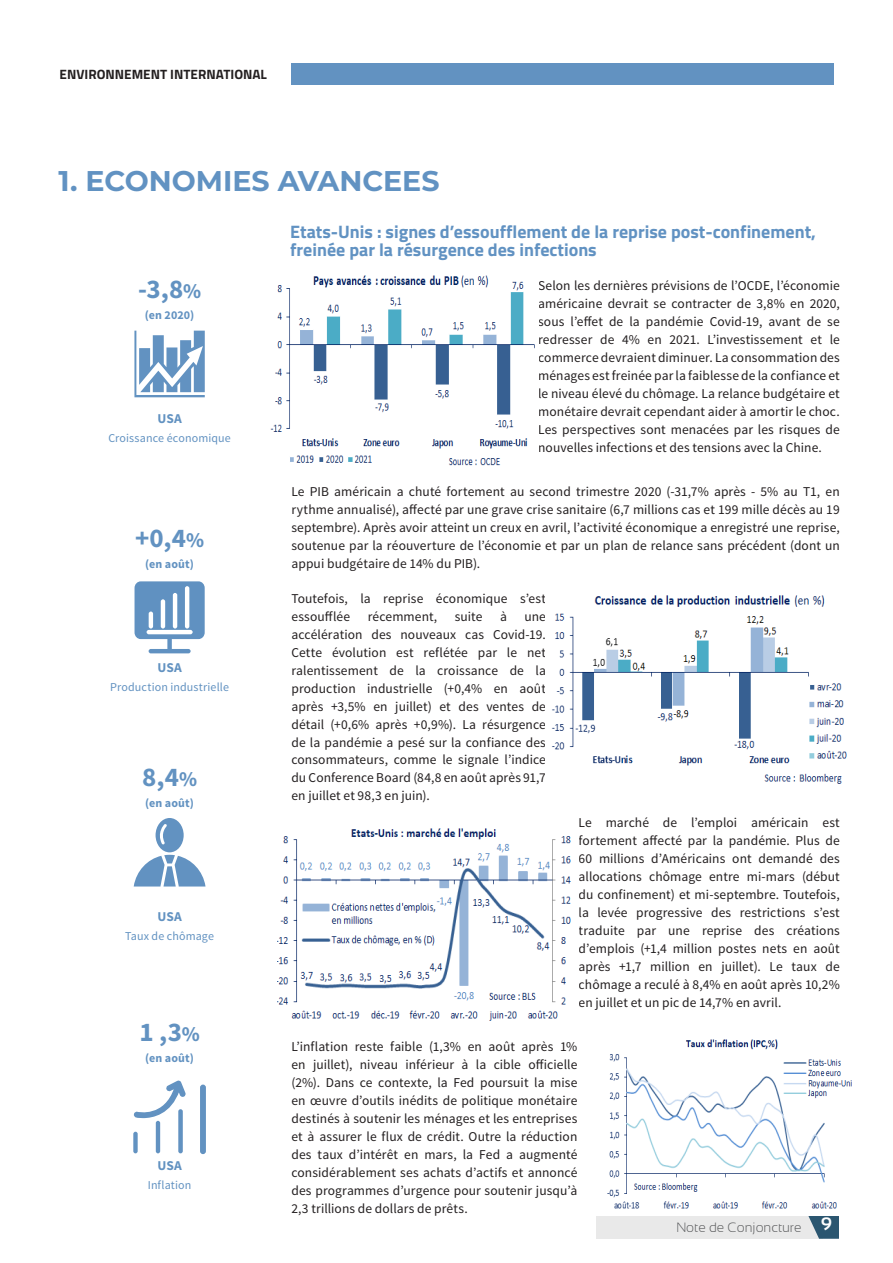
<style>
.page{position:relative;width:893px;height:1263px;background:#fff}
.page>*{position:absolute;margin:0;border:0;box-sizing:border-box;transform-origin:0 0}
.DASCRIPTIONS_Titiliu{font:700 28.5px "Montserrat";color:#6192c2}
.CONTENT{font:700 27px "Source Sans Pro";color:#6292c1}
.SUBTITLES{font:700 18px/18px "Titillium";color:#6192c2}
.para_note{font:13.5px/18px "Source Sans Pro";letter-spacing:.005em;color:#231f20;text-align:justify}
.SUBTITLES-2{font:700 13.5px "Titillium";color:#231f20}
.t1{font:300 13.5px "Sansation";color:#57585a}
.CONTENT-2{font:700 13.5px "Source Sans Pro";letter-spacing:.01em;color:#6292c1}
.CONTENT-3{font:12px "Source Sans Pro";letter-spacing:.01em;color:#6292c1}
.CONTENT-4{font:700 12px "Source Sans Pro";letter-spacing:.015em;color:#6292c1}
.s1{font-size:21px}
</style>
<div class="page">
<div style="left:291px;top:64px;width:542px;height:21px;background:#6292c1"></div>
<div style="left:596px;top:1216px;width:227px;height:23px;background:#e9e9e9"></div>
<svg style="left:808px;top:1216px;width:31px;height:23px"></svg>
<svg style="left:134px;top:818px;width:72px;height:68px"></svg>
<img style="left:270px;top:275px;width:265px;height:191px">
<img style="left:278px;top:828px;width:293px;height:193px">
<img style="left:607px;top:1039px;width:244px;height:170px">
<img style="left:552px;top:595px;width:295px;height:189px">
<div style="left:133px;top:1132px;width:5px;height:21px;background:#6292c1;border-radius:2px"></div>
<hr style="left:156px;top:1121px;width:4px;height:32px;background:#6292c1;border-radius:2px">
<div style="left:178px;top:1109px;width:5px;height:44px;background:#6292c1;border-radius:2px"></div>
<div style="left:200px;top:1084px;width:6px;height:70px;border:2px solid #6292c1;border-radius:2px"></div>
<svg style="left:133px;top:1080px;width:53px;height:39px"></svg>
<svg style="left:134px;top:331px;width:71px;height:66px"></svg>
<svg style="left:135px;top:581px;width:70px;height:72px"></svg>
<p class="SUBTITLES-2" style="left:60px;top:64px;width:209px">ENVIRONNEMENT INTERNATIONAL</p>
<p class="DASCRIPTIONS_Titiliu" style="left:58px;top:160px;width:383px">1. ECONOMIES AVANCEES</p>
<p class="CONTENT" style="left:138px;top:272px;width:64px">-3,8<span class="s1">%</span></p>
<p class="CONTENT-4" style="left:145px;top:307px;width:51px">(en 2020)</p>
<p class="CONTENT-2" style="left:157px;top:410px;width:26px">USA</p>
<p class="CONTENT-3" style="left:108px;top:431px;width:124px">Croissance économique</p>
<p class="CONTENT" style="left:135px;top:521px;width:71px">+0,4<span class="s1">%</span></p>
<p class="CONTENT-4" style="left:145px;top:556px;width:50px">(en août)</p>
<p class="CONTENT-2" style="left:157px;top:659px;width:26px">USA</p>
<p class="CONTENT-3" style="left:110px;top:680px;width:120px">Production industrielle</p>
<p class="CONTENT" style="left:142px;top:760px;width:56px">8,4<span class="s1">%</span></p>
<p class="CONTENT-4" style="left:145px;top:795px;width:50px">(en août)</p>
<p class="CONTENT-2" style="left:157px;top:908px;width:26px">USA</p>
<p class="CONTENT-3" style="left:125px;top:929px;width:90px">Taux de chômage</p>
<p class="CONTENT" style="left:139px;top:1015px;width:62px">1 ,3<span class="s1">%</span></p>
<p class="CONTENT-4" style="left:145px;top:1050px;width:50px">(en août)</p>
<p class="CONTENT-2" style="left:157px;top:1157px;width:26px">USA</p>
<p class="CONTENT-3" style="left:148px;top:1178px;width:45px">Inflation</p>
<p class="SUBTITLES" style="left:290px;top:222px;width:527px">Etats-Unis : signes d’essoufflement de la reprise post-confinement, freinée par la résurgence des infections</p>
<p class="para_note" style="left:538px;top:277px;width:303px">Selon les dernières prévisions de l’OCDE, l’économie américaine devrait se contracter de 3,8% en 2020, sous l’effet de la pandémie Covid-19, avant de se redresser de 4% en 2021. L’investissement et le commerce devraient diminuer. La consommation des ménages est freinée par la faiblesse de la confiance et le niveau élevé du chômage. La relance budgétaire et monétaire devrait cependant aider à amortir le choc.<br>Les perspectives sont menacées par les risques de nouvelles infections et des tensions avec la Chine.</p>
<p class="para_note" style="left:291px;top:482px;width:550px">Le PIB américain a chuté fortement au second trimestre 2020 (-31,7% après - 5% au T1, en rythme annualisé), affecté par une grave crise sanitaire (6,7 millions cas et 199 mille décès au 19 septembre). Après avoir atteint un creux en avril, l’activité économique a enregistré une reprise, soutenue par la réouverture de l’économie et par un plan de relance sans précédent (dont un appui budgétaire de 14% du PIB).</p>
<p class="para_note" style="left:291px;top:589px;width:256px">Toutefois, la reprise économique s’est essoufflée</p>
<p class="para_note" style="left:368px;top:607px;width:71px">récemment,</p>
<p class="para_note" style="left:455px;top:607px;width:29px">suite</p>
<p class="para_note" style="left:500px;top:607px;width:8px">à</p>
<p class="para_note" style="left:291px;top:607px;width:256px;text-indent:233px">une accélération des nouveaux cas Covid-19.<br>Cette évolution est reflétée par le net ralentissement de la croissance de la production industrielle (+0,4% en août après +3,5% en juillet) et des ventes de détail (+0,6% après +0,9%). La résurgence de la pandémie a pesé sur la confiance des consommateurs, comme le signale l’indice du Conference Board (84,8 en août après 91,7 en juillet et 98,3 en juin).</p>
<p class="para_note" style="left:579px;top:814px;width:263px">Le marché de l’emploi américain est fortement affecté par la pandémie. Plus de 60 millions d’Américains ont demandé des allocations chômage entre mi-mars (début du confinement) et mi-septembre. Toutefois, la levée progressive des restrictions s’est traduite par une reprise des créations d’emplois (+1,4 million postes nets en août après +1,7 million en juillet). Le taux de chômage a reculé à 8,4% en août après 10,2% en juillet et un pic de 14,7% en avril.</p>
<p class="para_note" style="left:291px;top:1037px;width:287px">L’inflation reste faible (1,3% en août après 1% en juillet), niveau inférieur à la cible officielle (2%). Dans ce contexte, la Fed poursuit la mise en œuvre d’outils inédits de politique monétaire destinés à soutenir les ménages et les entreprises et à assurer le flux de crédit. Outre la réduction des taux d’intérêt en mars, la Fed a augmenté considérablement ses achats d’actifs et annoncé des programmes d’urgence pour soutenir jusqu’à 2,3 trillions de dollars de prêts.</p>
<p class="t1" style="left:676px;top:1220px;width:157px">Note de Conjoncture <sup>9</sup></p>
</div>
